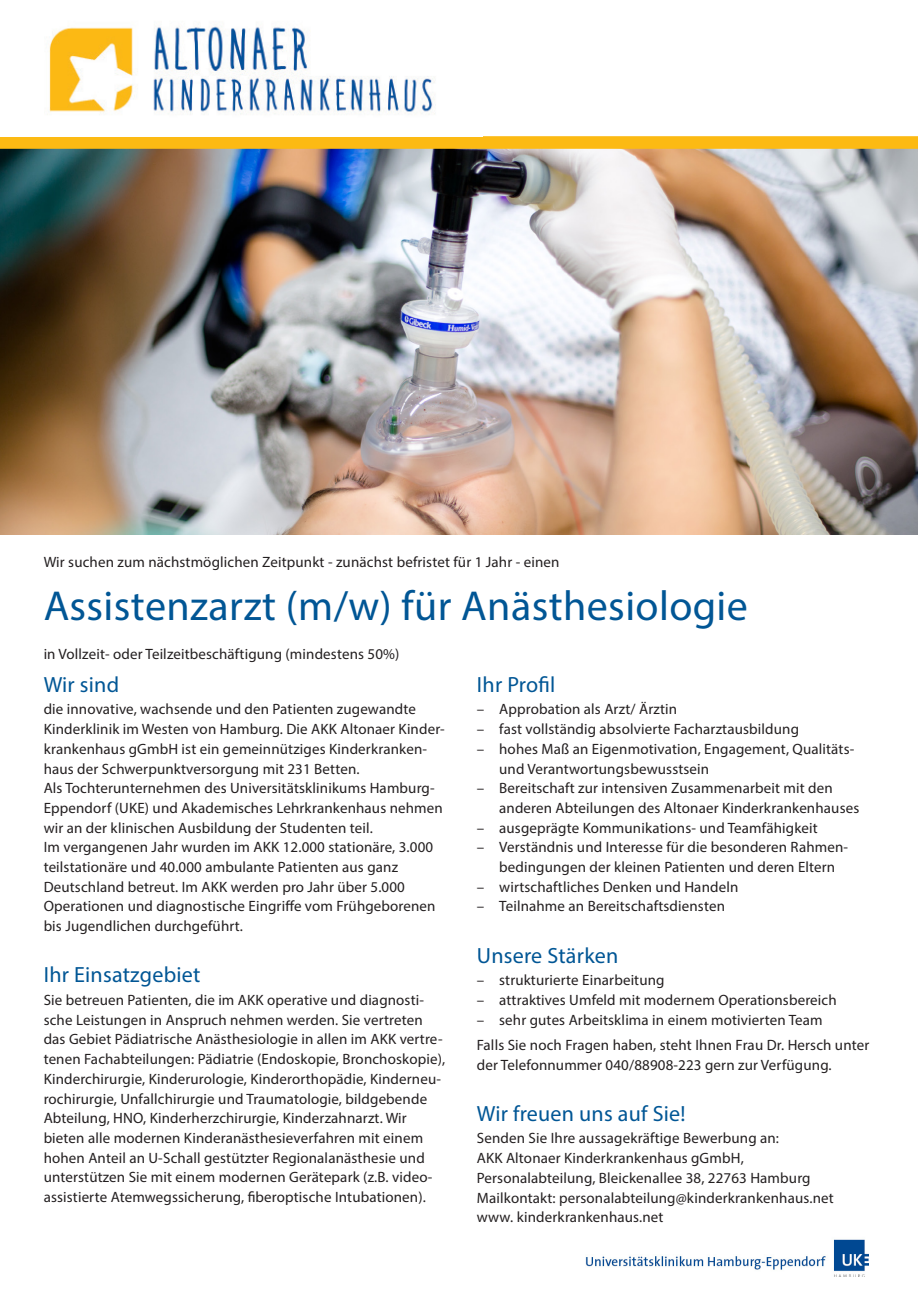
<style>
.page{position:relative;width:918px;height:1290px;background:#fff}
.page>*{position:absolute;margin:0;border:0;box-sizing:border-box;transform-origin:0 0}
.Titel{font:42px "Myriad Pro";letter-spacing:.01em;color:#015695}
.kleiner_Titel{font:22.05px "Myriad Pro";letter-spacing:.01em;color:#015695}
.kleiner_Titel-2{font:15.05px/19.6px "Myriad Pro";letter-spacing:.01em;color:#231f20}
.Lauftext{font:15.05px/19.8px "Myriad Pro";letter-spacing:.01em;color:#231f20}
.Titel-2{font:15.05px "Myriad Pro";letter-spacing:.01em;color:#231f20}
</style>
<div class="page">
<img style="left:0;top:149px;width:918px;height:385px">
<div style="left:0;top:136px;width:918px;height:13px;background:#fcba13"></div>
<img style="left:47px;top:26px;width:389px;height:89px">
<img style="left:585px;top:1239px;width:283px;height:37px">
<p class="Lauftext" style="left:44px;top:552px;width:517px">Wir suchen zum nächstmöglichen Zeitpunkt - zunächst befristet für 1 Jahr - einen</p>
<p class="Titel" style="left:44px;top:580px;width:706px">Assistenzarzt (m/w) für Anästhesiologie</p>
<p class="Titel-2" style="left:44px;top:644px;width:357px">in Vollzeit- oder Teilzeitbeschäftigung (mindestens 50%)</p>
<p class="kleiner_Titel" style="left:477px;top:671px;width:80px">Ihr Profil</p>
<p class="kleiner_Titel-2" style="left:477px;top:699px;width:202px">– Approbation als Arzt/ Ärztin</p>
<p class="kleiner_Titel-2" style="left:477px;top:719px;width:324px">– fast vollständig absolvierte Facharztausbildung</p>
<p class="kleiner_Titel-2" style="left:499px;top:739px;width:357px;text-indent:-22px">– hohes Maß an Eigenmotivation, Engagement, Qualitäts&shy;und Verantwortungsbewusstsein</p>
<p class="kleiner_Titel-2" style="left:499px;top:778px;width:362px;text-indent:-22px">– Bereitschaft zur intensiven Zusammenarbeit mit den anderen Abteilungen des Altonaer Kinderkrankenhauses</p>
<p class="kleiner_Titel-2" style="left:477px;top:817px;width:342px">– ausgeprägte Kommunikations- und Teamfähigkeit</p>
<p class="kleiner_Titel-2" style="left:499px;top:837px;width:350px;text-indent:-22px">– Verständnis und Interesse für die besonderen Rahmen&shy;bedingungen der kleinen Patienten und deren Eltern</p>
<p class="kleiner_Titel-2" style="left:477px;top:876px;width:263px">– wirtschaftliches Denken und Handeln</p>
<p class="kleiner_Titel-2" style="left:477px;top:896px;width:250px">– Teilnahme an Bereitschaftsdiensten</p>
<p class="kleiner_Titel" style="left:477px;top:941px;width:143px">Unsere Stärken</p>
<p class="kleiner_Titel-2" style="left:477px;top:970px;width:189px">– strukturierte Einarbeitung</p>
<p class="kleiner_Titel-2" style="left:477px;top:990px;width:361px">– attraktives Umfeld mit modernem Operationsbereich</p>
<p class="kleiner_Titel-2" style="left:477px;top:1010px;width:347px">– sehr gutes Arbeitsklima in einem motivierten Team</p>
<p class="Lauftext" style="left:477px;top:1035px;width:394px">Falls Sie noch Fragen haben, steht Ihnen Frau Dr. Hersch unter der Telefonnummer 040/88908-223 gern zur Verfügung.</p>
<p class="kleiner_Titel" style="left:477px;top:1099px;width:210px">Wir freuen uns auf Sie!</p>
<p class="kleiner_Titel-2" style="left:477px;top:1128px;width:335px">Senden Sie Ihre aussagekräftige Bewerbung an:<br>AKK Altonaer Kinderkrankenhaus gGmbH,<br>Personalabteilung, Bleickenallee 38, 22763 Hamburg</p>
<p class="kleiner_Titel-2" style="left:477px;top:1187px;width:358px">Mailkontakt: personalabteilung@kinderkrankenhaus.net</p>
<p class="kleiner_Titel-2" style="left:477px;top:1207px;width:188px">www. kinderkrankenhaus.net</p>
<p class="kleiner_Titel" style="left:44px;top:671px;width:77px">Wir sind</p>
<p class="kleiner_Titel-2" style="left:44px;top:699px;width:374px">die innovative, wachsende und den Patienten zugewandte</p>
<p class="kleiner_Titel-2" style="left:44px;top:719px;width:403px">Kinderklinik im Westen von Hamburg. Die AKK Altonaer Kinder&shy;krankenhaus gGmbH ist ein gemeinnütziges Kinderkranken&shy;haus der Schwerpunktversorgung mit 231 Betten.</p>
<p class="kleiner_Titel-2" style="left:44px;top:778px;width:392px">Als Tochterunternehmen des Universitätsklinikums Hamburg-</p>
<p class="kleiner_Titel-2" style="left:44px;top:798px;width:401px">Eppendorf (UKE) und Akademisches Lehrkrankenhaus nehmen wir an der klinischen Ausbildung der Studenten teil.</p>
<p class="kleiner_Titel-2" style="left:44px;top:837px;width:393px">Im vergangenen Jahr wurden im AKK 12.000 stationäre, 3.000 teilstationäre und 40.000 ambulante Patienten aus ganz Deutschland betreut. Im AKK werden pro Jahr über 5.000<br>Operationen und diagnostische Eingriffe vom Frühgeborenen bis Jugendlichen durchgeführt.</p>
<p class="kleiner_Titel" style="left:44px;top:961px;width:158px">Ihr Einsatzgebiet</p>
<p class="kleiner_Titel-2" style="left:44px;top:990px;width:403px">Sie betreuen Patienten, die im AKK operative und diagnosti&shy;sche Leistungen in Anspruch nehmen werden. Sie vertreten das Gebiet Pädiatrische Anästhesiologie in allen im AKK vertre&shy;tenen Fachabteilungen: Pädiatrie (Endoskopie, Bronchoskopie), Kinderchirurgie, Kinderurologie, Kinderorthopädie, Kinderneu&shy;rochirurgie, Unfallchirurgie und Traumatologie, bildgebende Abteilung, HNO, Kinderherzchirurgie, Kinderzahnarzt. Wir bieten alle modernen Kinderanästhesieverfahren mit einem hohen Anteil an U-Schall gestützter Regionalanästhesie und unterstützen Sie mit einem modernen Gerätepark (z.B. video&shy;assistierte Atemwegssicherung, fiberoptische Intubationen).</p>
</div>
